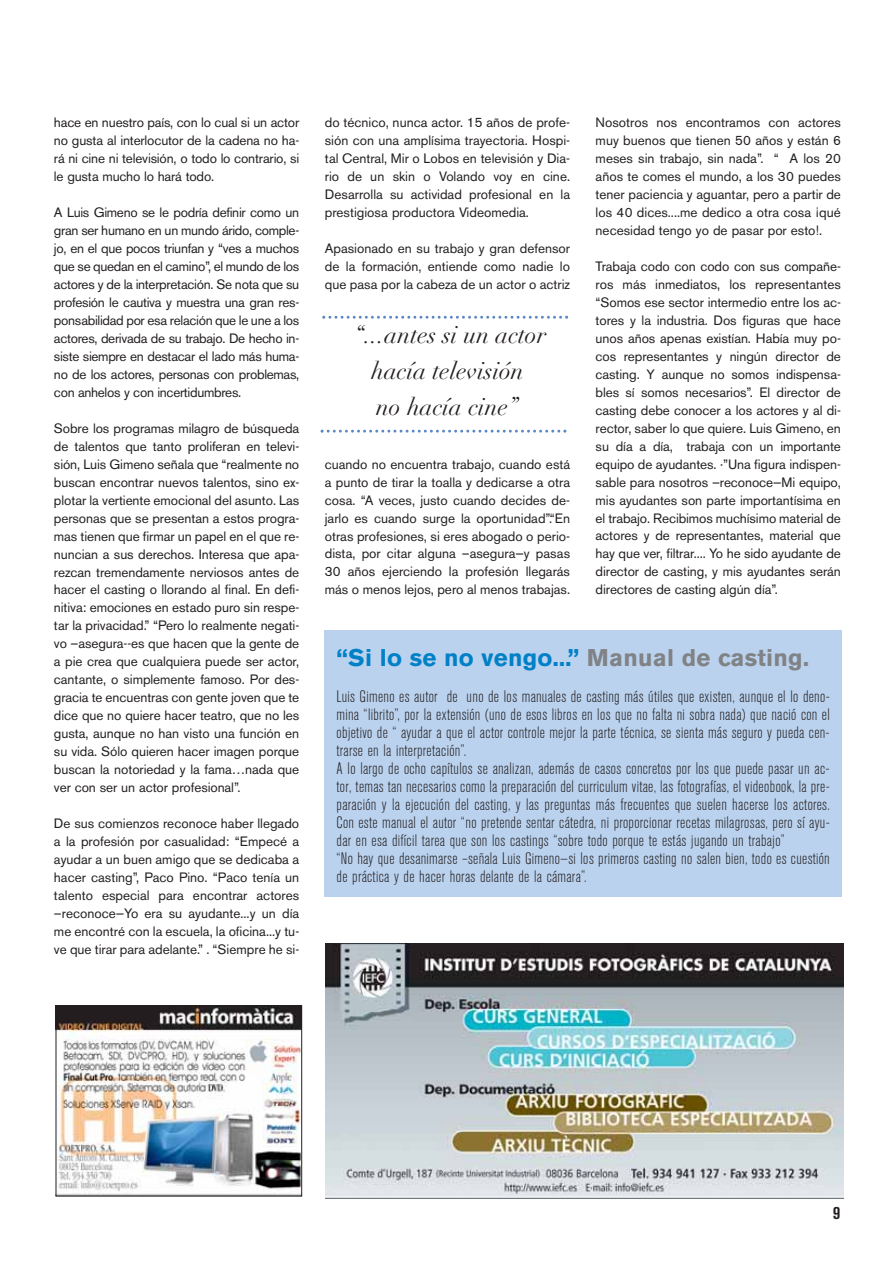
<style>
.page{position:relative;width:893px;height:1263px;background:#fff}
.page>*{position:absolute;margin:0;border:0;box-sizing:border-box;transform-origin:0 0}
.t1{font:italic 24px/36px "Didot LH";color:#231f20;text-align:center}
.t2{font:700 24px "Akzidenz Grotesk BE";letter-spacing:.01em;color:#0080c7}
.t3{font:700 condensed 18px "Akzidenz Grotesk BE";color:#231f20}
.t4{font:300 condensed 16.5px/18px "Akzidenz Grotesk BE";letter-spacing:.02em;color:#231f20}
.t5{font:13.5px/18px "Akzidenz Grotesk BE";color:#231f20;text-align:justify}
.s1{color:#808285}
</style>
<div class="page">
<div style="left:325px;top:631px;width:517px;height:266px;background:#bad2ee"></div>
<img style="left:58px;top:1007px;width:242px;height:188px">
<div style="left:56px;top:1005px;width:246px;height:192px;border:1px solid #231f20"></div>
<svg style="left:322px;top:316px;width:246px;height:3px"></svg>
<svg style="left:321px;top:430px;width:245px;height:3px"></svg>
<img style="left:325px;top:944px;width:519px;height:255px">
<p class="t5" style="left:54px;top:115px;width:247px">hace en nuestro país, con lo cual si un actor no gusta al interlocutor de la cadena no ha&shy;rá ni cine ni televisión, o todo lo contrario, si le gusta mucho lo hará todo.</p>
<p class="t5" style="left:54px;top:205px;width:247px">A Luis Gimeno se le podría definir como un gran ser humano en un mundo árido, comple&shy;jo, en el que pocos triunfan y “ves a muchos que se quedan en el camino”, el mundo de los actores y de la interpretación. Se nota que su profesión le cautiva y muestra una gran res&shy;ponsabilidad por esa relación que le une a los actores, derivada de su trabajo. De hecho in&shy;siste siempre en destacar el lado más huma&shy;no de los actores, personas con problemas, con anhelos y con incertidumbres.</p>
<p class="t5" style="left:54px;top:420px;width:247px">Sobre los programas milagro de búsqueda de talentos que tanto proliferan en televi&shy;sión, Luis Gimeno señala que “realmente no buscan encontrar nuevos talentos, sino ex&shy;plotar la vertiente emocional del asunto. Las personas que se presentan a estos progra&shy;mas tienen que firmar un papel en el que re&shy;nuncian a sus derechos. Interesa que apa&shy;rezcan tremendamente nerviosos antes de hacer el casting o llorando al final. En defi&shy;nitiva: emociones en estado puro sin respe&shy;tar la privacidad.” “Pero lo realmente negati&shy;vo –asegura--es que hacen que la gente de a pie crea que cualquiera puede ser actor, cantante, o simplemente famoso. Por des&shy;gracia te encuentras con gente joven que te dice que no quiere hacer teatro, que no les gusta, aunque no han visto una función en su vida. Sólo quieren hacer imagen porque buscan la notoriedad y la fama…nada que ver con ser un actor profesional”.</p>
<p class="t5" style="left:54px;top:816px;width:247px">De sus comienzos reconoce haber llegado a la profesión por casualidad: “Empecé a ayudar a un buen amigo que se dedicaba a hacer casting”, Paco Pino. “Paco tenía un talento especial para encontrar actores –reconoce—Yo era su ayudante...y un día me encontré con la escuela, la oficina...y tu&shy;ve que tirar para adelante.” . “Siempre he si-</p>
<p class="t5" style="left:325px;top:115px;width:247px">do técnico, nunca actor. 15 años de profe&shy;sión con una amplísima trayectoria. Hospi&shy;tal Central, Mir o Lobos en televisión y Dia&shy;rio de un skin o Volando voy en cine.<br>Desarrolla su actividad profesional en la prestigiosa productora Videomedia.</p>
<p class="t5" style="left:325px;top:240px;width:247px">Apasionado en su trabajo y gran defensor de la formación, entiende como nadie lo que pasa por la cabeza de un actor o actriz</p>
<h1 class="t1" style="left:354px;top:319px;width:194px">“...antes si un actor hacía televisión<br>no hacía cine”</h1>
<p class="t5" style="left:325px;top:456px;width:247px">cuando no encuentra trabajo, cuando está a punto de tirar la toalla y dedicarse a otra cosa. “A veces, justo cuando decides de&shy;jarlo es cuando surge la oportunidad”.“En otras profesiones, si eres abogado o perio&shy;dista, por citar alguna –asegura—y pasas 30 años ejerciendo la profesión llegarás más o menos lejos, pero al menos trabajas.</p>
<p class="t5" style="left:596px;top:115px;width:247px">Nosotros nos encontramos con actores muy buenos que tienen 50 años y están 6 meses sin trabajo, sin nada”. “ A los 20 años te comes el mundo, a los 30 puedes tener paciencia y aguantar, pero a partir de los 40 dices....me dedico a otra cosa ¡qué necesidad tengo yo de pasar por esto!.</p>
<p class="t5" style="left:596px;top:258px;width:247px">Trabaja codo con codo con sus compañe&shy;ros más inmediatos, los representantes “Somos ese sector intermedio entre los ac&shy;tores y la industria. Dos figuras que hace unos años apenas existían. Había muy po&shy;cos representantes y ningún director de casting. Y aunque no somos indispensa&shy;bles sí somos necesarios”. El director de casting debe conocer a los actores y al di&shy;rector, saber lo que quiere. Luis Gimeno, en su día a día, trabaja con un importante equipo de ayudantes. ·”Una figura indispen&shy;sable para nosotros –reconoce—Mi equipo, mis ayudantes son parte importantísima en el trabajo. Recibimos muchísimo material de actores y de representantes, material que hay que ver, filtrar.... Yo he sido ayudante de director de casting, y mis ayudantes serán directores de casting algún día”.</p>
<h1 class="t2" style="left:337px;top:650px;width:474px">“Si lo se no vengo...” <span class="s1">Manual de casting.</span></h1>
<p class="t4" style="left:337px;top:689px;width:495px">Luis Gimeno es autor de uno de los manuales de casting más útiles que existen, aunque el lo deno&shy;mina “librito”, por la extensión (uno de esos libros en los que no falta ni sobra nada) que nació con el objetivo de “ ayudar a que el actor controle mejor la parte técnica, se sienta más seguro y pueda cen&shy;trarse en la interpretación”.<br>A lo largo de ocho capítulos se analizan, además de casos concretos por los que puede pasar un ac&shy;tor, temas tan necesarios como la preparación del curriculum vitae, las fotografías, el videobook, la pre&shy;paración y la ejecución del casting, y las preguntas más frecuentes que suelen hacerse los actores.<br>Con este manual el autor “no pretende sentar cátedra, ni proporcionar recetas milagrosas, pero sí ayu&shy;dar en esa difícil tarea que son los castings “sobre todo porque te estás jugando un trabajo”<br>“No hay que desanimarse –señala Luis Gimeno—si los primeros casting no salen bien, todo es cuestión de práctica y de hacer horas delante de la cámara”.</p>
<h2 class="t3" style="left:833px;top:1207px;width:9px">9</h2>
</div>
